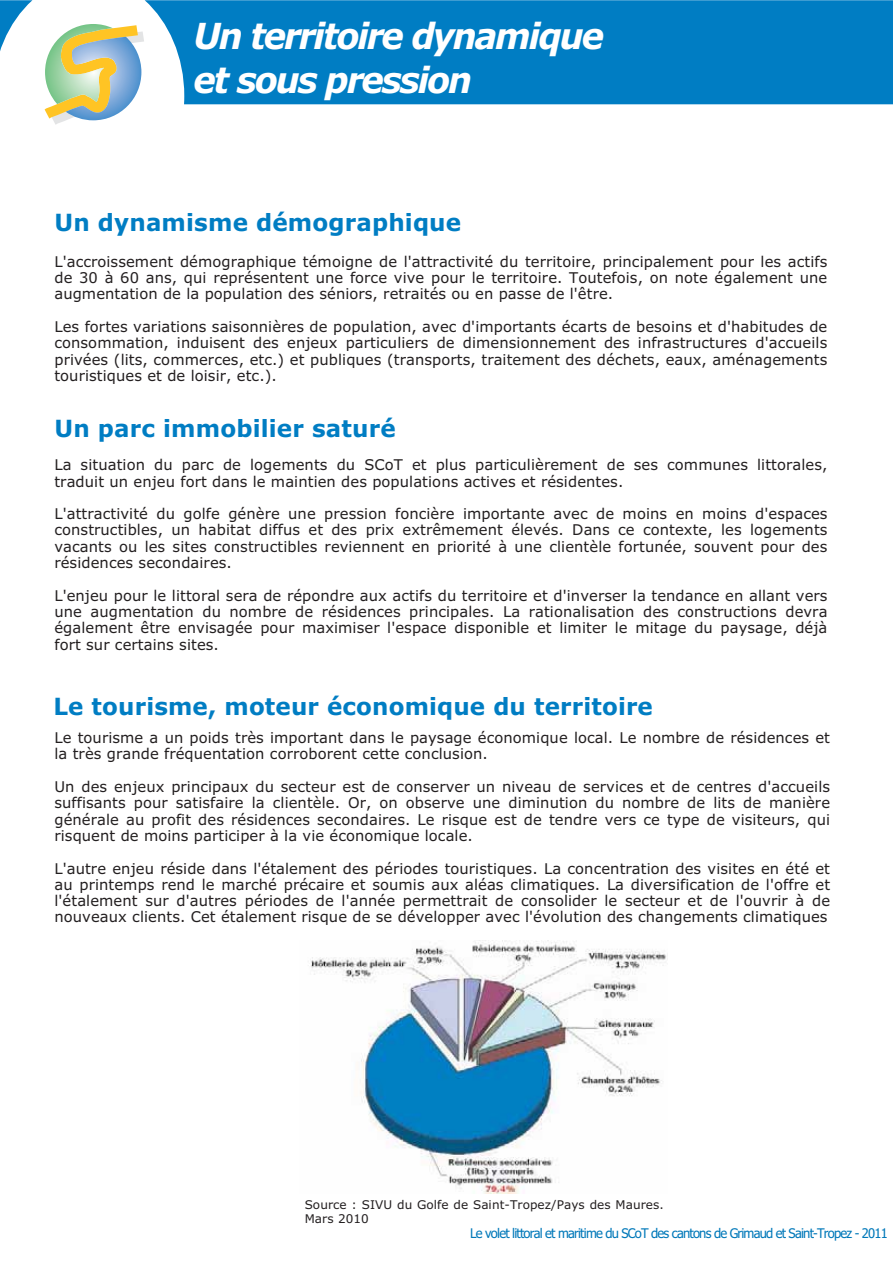
<style>
.page{position:relative;width:893px;height:1263px;background:#fff}
.page>*{position:absolute;margin:0;border:0;box-sizing:border-box;transform-origin:0 0}
.t1{font:italic 700 36px/43.5px "Verdana";letter-spacing:-.06em;color:#fff;scale:.94 1}
.t2{font:700 23.7px "Verdana";letter-spacing:.005em;color:#007dc3}
.t3{font:14.85px/16.4px "Verdana";letter-spacing:.005em;color:#231f20;text-align:justify}
.t4{font:13.35px "Tahoma";letter-spacing:-.06em;color:#0078b9}
.t5{font:12px/14.2px "Verdana";letter-spacing:.005em;color:#231f20}
</style>
<div class="page">
<svg style="left:0;top:0;width:32px;height:51px"></svg>
<div style="left:145px;top:0;width:748px;height:104px;background:#007dc3"></div>
<svg style="left:44px;top:24px;width:100px;height:101px"></svg>
<img style="left:311px;top:940px;width:357px;height:253px">
<h1 class="t1" style="left:194px;top:17px;width:438px">Un territoire dynamique et sous pression</h1>
<h2 class="t2" style="left:54px;top:213px;width:408px">Un dynamisme démographique</h2>
<p class="t3" style="left:54px;top:255px;width:774px">L'accroissement démographique témoigne de l'attractivité du territoire, principalement pour les actifs de 30 à 60 ans, qui représentent une force vive pour le territoire. Toutefois, on note également une augmentation de la population des séniors, retraités ou en passe de l'être.</p>
<p class="t3" style="left:54px;top:320px;width:774px">Les fortes variations saisonnières de population, avec d'importants écarts de besoins et d'habitudes de consommation, induisent des enjeux particuliers de dimensionnement des infrastructures d'accueils privées (lits, commerces, etc.) et publiques (transports, traitement des déchets, eaux, aménagements touristiques et de loisir, etc.).</p>
<h2 class="t2" style="left:54px;top:419px;width:343px">Un parc immobilier saturé</h2>
<p class="t3" style="left:54px;top:458px;width:774px">La situation du parc de logements du SCoT et plus particulièrement de ses communes littorales, traduit un enjeu fort dans le maintien des populations actives et résidentes.</p>
<p class="t3" style="left:54px;top:507px;width:775px">L'attractivité du golfe génère une pression foncière importante avec de moins en moins d'espaces constructibles, un habitat diffus et des prix extrêmement élevés. Dans ce contexte, les logements vacants ou les sites constructibles reviennent en priorité à une clientèle fortunée, souvent pour des résidences secondaires.</p>
<p class="t3" style="left:54px;top:588px;width:775px">L'enjeu pour le littoral sera de répondre aux actifs du territoire et d'inverser la tendance en allant vers une augmentation du nombre de résidences principales. La rationalisation des constructions devra également être envisagée pour maximiser l'espace disponible et limiter le mitage du paysage, déjà fort sur certains sites.</p>
<h2 class="t2" style="left:53px;top:697px;width:601px">Le tourisme, moteur économique du territoire</h2>
<p class="t3" style="left:54px;top:731px;width:777px">Le tourisme a un poids très important dans le paysage économique local. Le nombre de résidences et la très grande fréquentation corroborent cette conclusion.</p>
<p class="t3" style="left:54px;top:780px;width:777px">Un des enjeux principaux du secteur est de conserver un niveau de services et de centres d'accueils suffisants pour satisfaire la clientèle. Or, on observe une diminution du nombre de lits de manière générale au profit des résidences secondaires. Le risque est de tendre vers ce type de visiteurs, qui risquent de moins participer à la vie économique locale.</p>
<p class="t3" style="left:54px;top:861px;width:777px">L'autre enjeu réside dans l'étalement des périodes touristiques. La concentration des visites en été et au printemps rend le marché précaire et soumis aux aléas climatiques. La diversification de l'offre et l'étalement sur d'autres périodes de l'année permettrait de consolider le secteur et de l'ouvrir à de nouveaux clients. Cet étalement risque de se développer avec l'évolution des changements climatiques</p>
<p class="t5" style="left:305px;top:1198px;width:361px">Source : SIVU du Golfe de Saint-Tropez/Pays des Maures.<br>Mars 2010</p>
<p class="t4" style="left:470px;top:1228px;width:419px">Le volet littoral et maritime du SCoT des cantons de Grimaud et Saint-Tropez - 2011</p>
</div>
